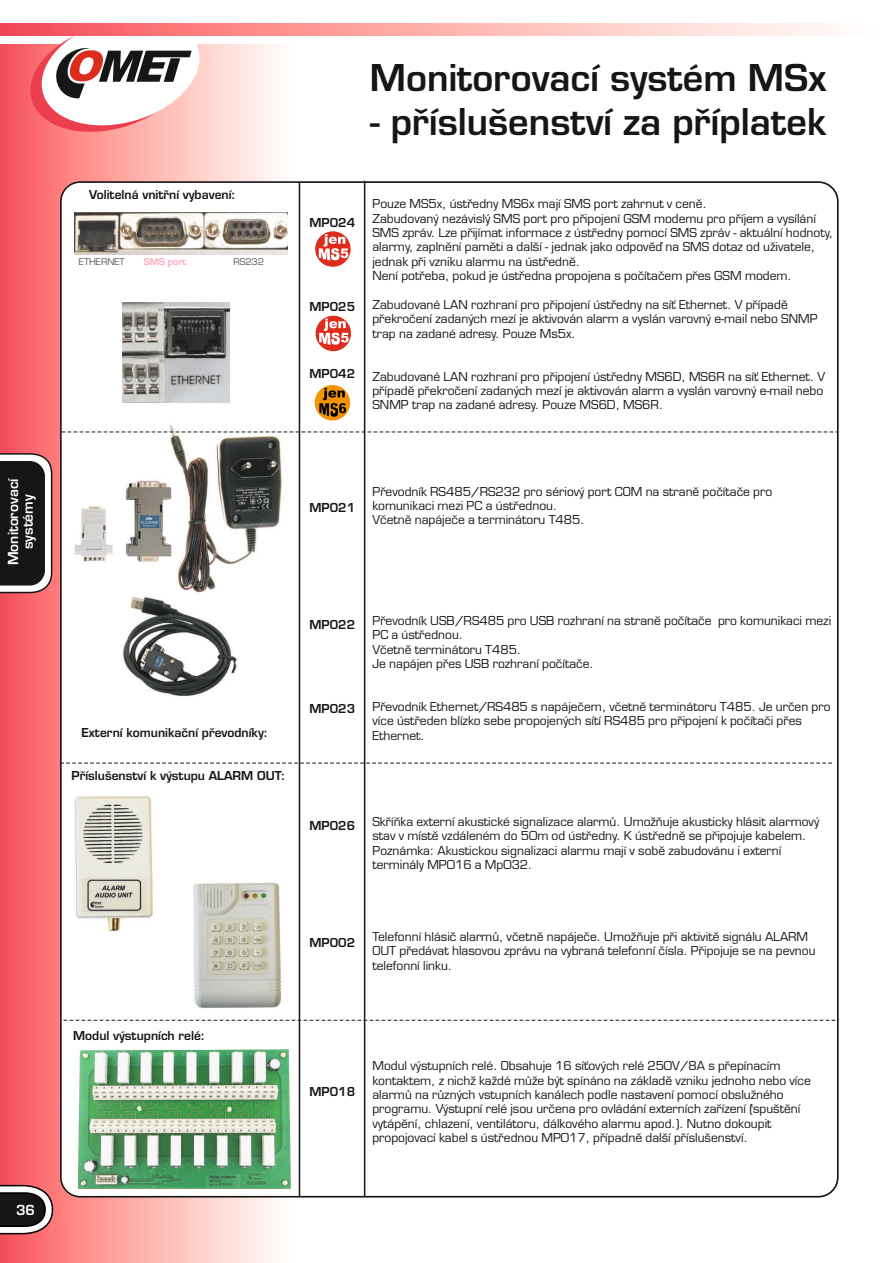
<style>
.page{position:relative;width:893px;height:1263px;background:#fff}
.page>*{position:absolute;margin:0;border:0;box-sizing:border-box;transform-origin:0 0}
.t1{font:700 36px "Euromode";color:#151616}
.t2{font:700 13.5px/14.5px "Euromode";color:#fff;text-align:center}
.t3{font:12px/14.4px "Euromode";color:#151616}
.t4{font:700 12px "Euromode";color:#151616}
.t5{font:9px "Euromode";color:#52565c}
.t6{font:700 9px "Euromode";color:#ffa8be}
</style>
<div class="page">
<div style="left:0;top:44px;width:297px;height:1219px;background:linear-gradient(to right,#fa595b,#fff)"></div>
<svg style="left:23px;top:23px;width:184px;height:116px"></svg>
<svg style="left:0;top:24px;width:826px;height:12px;background:#fda7a5"></svg>
<svg style="left:0;top:452px;width:53px;height:142px"></svg>
<svg style="left:0;top:1184px;width:54px;height:51px"></svg>
<div style="left:60px;top:181px;width:778px;height:1016px;background:#fff;border:2px solid #151616;border-radius:19px"></div>
<svg style="left:61px;top:182px;width:238px;height:1015px"></svg>
<hr style="left:299px;top:182px;width:1px;height:1015px;background:#151616">
<hr style="left:364px;top:181px;width:1px;height:1016px;background:#151616">
<img style="left:75px;top:213px;width:212px;height:41px">
<img style="left:121px;top:596px;width:117px;height:101px">
<img style="left:71px;top:423px;width:213px;height:171px">
<img style="left:78px;top:1049px;width:213px;height:139px">
<img style="left:73px;top:795px;width:81px;height:137px">
<img style="left:192px;top:882px;width:90px;height:127px">
<svg style="left:315px;top:231px;width:36px;height:36px"></svg>
<svg style="left:319px;top:234px;width:29px;height:26px"></svg>
<div style="left:316px;top:316px;width:35px;height:35px;background:#dd2b1c;border-radius:50%"></div>
<svg style="left:319px;top:319px;width:30px;height:26px"></svg>
<svg style="left:61px;top:432px;width:776px;height:1px"></svg>
<svg style="left:60px;top:763px;width:772px;height:1px"></svg>
<svg style="left:64px;top:1020px;width:774px;height:1px"></svg>
<img style="left:123px;top:302px;width:106px;height:100px">
<div style="left:315px;top:385px;width:35px;height:35px;background:#f59403;border-radius:50%"></div>
<svg style="left:319px;top:388px;width:27px;height:29px"></svg>
<p class="t2" style="left:7px;top:565px;width:88px;rotate:-90deg">Monitorovací systémy</p>
<p class="t2" style="left:16px;top:1204px;width:21px">36</p>
<p class="t4" style="left:89px;top:190px;width:148px">Volitelná vnitřní vybavení:</p>
<p class="t5" style="left:79px;top:258px;width:47px">ETHERNET</p>
<p class="t6" style="left:144px;top:258px;width:44px">SMS port</p>
<p class="t5" style="left:233px;top:258px;width:32px">RS232</p>
<h1 class="t1" style="left:370px;top:64px;width:458px">Monitorovací systém MSx</h1>
<h1 class="t1" style="left:370px;top:107px;width:458px">- příslušenství za příplatek</h1>
<p class="t4" style="left:309px;top:218px;width:47px">MP024</p>
<p class="t4" style="left:309px;top:302px;width:47px">MP025</p>
<p class="t4" style="left:309px;top:369px;width:47px">MP042</p>
<p class="t3" style="left:372px;top:198px;width:462px">Pouze MS5x, ústředny MS6x mají SMS port zahrnut v ceně.<br>Zabudovaný nezávislý SMS port pro připojení GSM modemu pro příjem a vysílání SMS zpráv. Lze přijímat informace z ústředny pomocí SMS zpráv - aktuální hodnoty, alarmy, zaplnění paměti a další - jednak jako odpověď na SMS dotaz od uživatele, jednak při vzniku alarmu na ústředně.<br>Není potřeba, pokud je ústředna propojena s počítačem přes GSM modem.</p>
<p class="t3" style="left:372px;top:298px;width:447px">Zabudované LAN rozhraní pro připojení ústředny na síť Ethernet. V případě překročení zadaných mezí je aktivován alarm a vyslán varovný e-mail nebo SNMP trap na zadané adresy. Pouze Ms5x.</p>
<p class="t3" style="left:372px;top:370px;width:454px">Zabudované LAN rozhraní pro připojení ústředny MS6D, MS6R na síť Ethernet. V případě překročení zadaných mezí je aktivován alarm a vyslán varovný e-mail nebo<br>SNMP trap na zadané adresy. Pouze MS6D, MS6R.</p>
<p class="t4" style="left:309px;top:503px;width:47px">MP021</p>
<p class="t3" style="left:372px;top:485px;width:401px">Převodník RS485/RS232 pro sériový port COM na straně počítače pro komunikaci mezi PC a ústřednou.<br>Včetně napáječe a terminátoru T485.</p>
<p class="t4" style="left:82px;top:728px;width:188px">Externí komunikační převodníky:</p>
<p class="t4" style="left:72px;top:771px;width:215px">Příslušenství k výstupu ALARM OUT:</p>
<p class="t4" style="left:73px;top:1031px;width:134px">Modul výstupních relé:</p>
<p class="t4" style="left:309px;top:620px;width:47px">MP022</p>
<p class="t4" style="left:309px;top:704px;width:47px">MP023</p>
<p class="t3" style="left:372px;top:614px;width:460px">Převodník USB/RS485 pro USB rozhraní na straně počítače pro komunikaci mezi PC a ústřednou.<br>Včetně terminátoru T485.<br>Je napájen přes USB rozhraní počítače.</p>
<p class="t3" style="left:372px;top:701px;width:460px">Převodník Ethernet/RS485 s napáječem, včetně terminátoru T485. Je určen pro více ústředen blízko sebe propojených sítí RS485 pro připojení k počítači přes<br>Ethernet.</p>
<p class="t4" style="left:309px;top:821px;width:47px">MP026</p>
<p class="t3" style="left:372px;top:816px;width:448px">Skříňka externí akustické signalizace alarmů. Umožňuje akusticky hlásit alarmový stav v místě vzdáleném do 50m od ústředny. K ústředně se připojuje kabelem.<br>Poznámka: Akustickou signalizaci alarmu mají v sobě zabudovánu i externí terminály MP016 a Mp032.</p>
<p class="t4" style="left:309px;top:938px;width:47px">MP002</p>
<p class="t3" style="left:372px;top:930px;width:445px">Telefonní hlásič alarmů, včetně napáječe. Umožňuje při aktivitě signálu ALARM<br>OUT předávat hlasovou zprávu na vybraná telefonní čísla. Připojuje se na pevnou telefonní linku.</p>
<p class="t4" style="left:309px;top:1086px;width:47px">MP018</p>
<p class="t3" style="left:372px;top:1060px;width:440px">Modul výstupních relé. Obsahuje 16 síťových relé 250V/8A s přepínacím kontaktem, z nichž každé může být spínáno na základě vzniku jednoho nebo více alarmů na různých vstupních kanálech podle nastavení pomocí obslužného programu. Výstupní relé jsou určena pro ovládání externích zařízení (spuštění vytápění, chlazení, ventilátoru, dálkového alarmu apod.). Nutno dokoupit propojovací kabel s ústřednou MP017, případně další příslušenství.</p>
</div>
